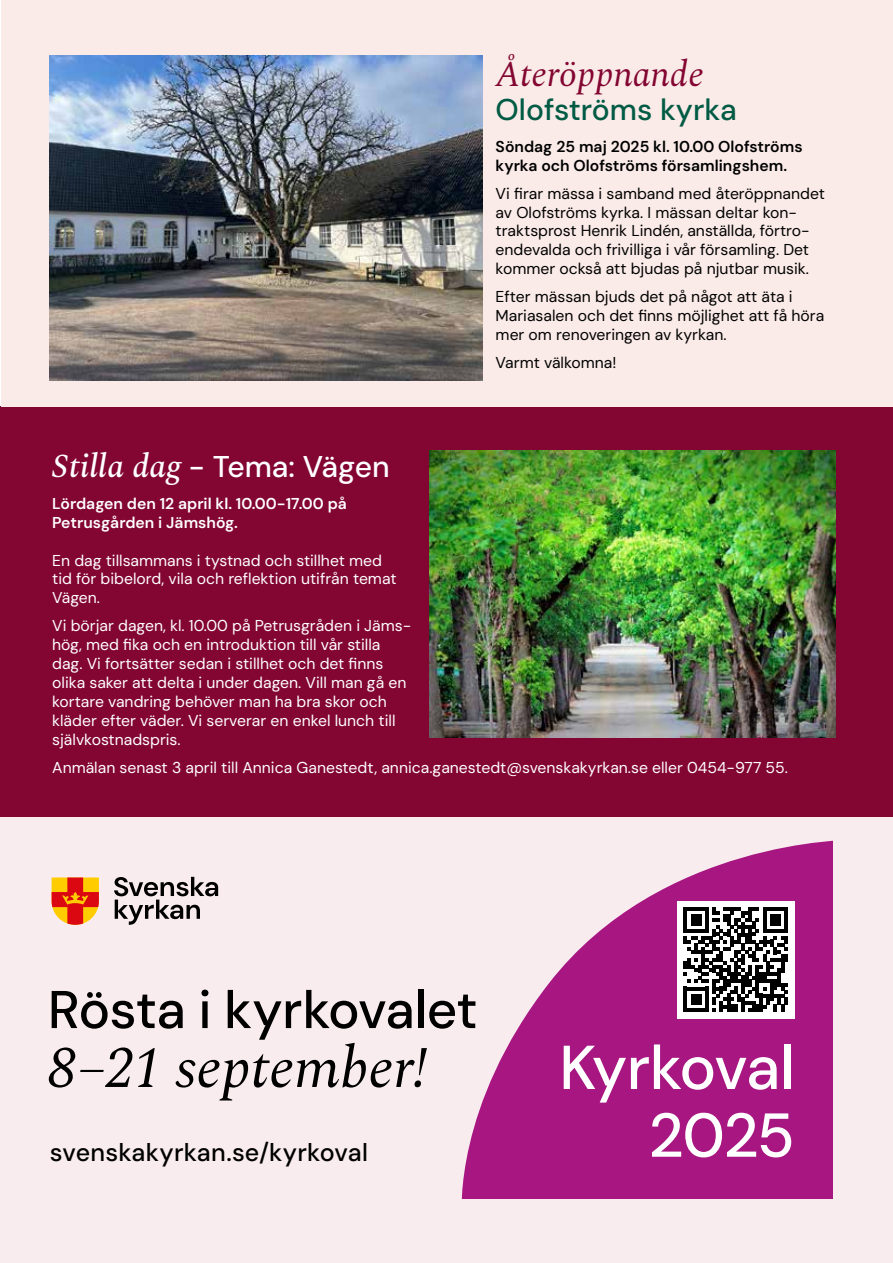
<style>
.page{position:relative;width:893px;height:1263px;background:#fff}
.page>*{position:absolute;margin:0;border:0;box-sizing:border-box;transform-origin:0 0}
.t1{font:61.8px/67.7px "DM Sans 9 pt";letter-spacing:-.03em;color:#fff;text-align:right}
.t2{font:italic 58.95px "Spectral";letter-spacing:-.01em;color:#000}
.t3{font:52.95px "DM Sans 9 pt";letter-spacing:-.015em;color:#000}
.t4{font:italic 36px "Spectral";color:#830531}
.t5{font:500 30px "DM Sans";color:#fff}
.t6{font:500 30px "DM Sans";color:#005a44}
.t7{font:25.05px "DM Sans 9 pt";letter-spacing:.01em;color:#000}
.t8{font:15.75px/18.9px "DM Sans";color:#fff}
.t9{font:15.75px/18.9px "DM Sans";color:#000}
.t10{font:600 15.75px/18.9px "DM Sans";color:#000}
.t11{font:600 15.75px/18.9px "DM Sans";color:#fff}
.s1{font-family:"Spectral";font-style:italic;font-size:33px}
</style>
<div class="page">
<div style="left:0;top:816px;width:893px;height:447px;background:#f9ecef"></div>
<svg style="left:577px;top:816px;width:316px;height:383px"></svg>
<div style="left:0;top:406px;width:893px;height:410px;background:#830531"></div>
<div style="left:2px;top:0;width:891px;height:406px;background:#faebe8"></div>
<img style="left:49px;top:55px;width:434px;height:326px">
<img style="left:429px;top:451px;width:407px;height:287px">
<svg style="left:52px;top:877px;width:47px;height:48px;background:#ed7224"></svg>
<svg style="left:114px;top:877px;width:104px;height:48px"></svg>
<svg style="left:461px;top:840px;width:371px;height:359px;fill:#a71681"></svg>
<div style="left:677px;top:901px;width:118px;height:117px;background:#fff"></div>
<svg style="left:683px;top:907px;width:105px;height:105px"></svg>
<h3 class="t4" style="left:496px;top:48px;width:210px">Återöppnande</h3>
<h3 class="t6" style="left:496px;top:91px;width:243px">Olofströms kyrka</h3>
<p class="t10" style="left:496px;top:137px;width:308px">Söndag 25 maj 2025 kl. 10.00 Olofströms kyrka och Olofströms församlingshem.</p>
<p class="t9" style="left:496px;top:184px;width:331px">Vi firar mässa i samband med återöppnandet av Olofströms kyrka. I mässan deltar kon&shy;traktsprost Henrik Lindén, anställda, förtro&shy;endevalda och frivilliga i vår församling. Det kommer också att bjudas på njutbar musik.</p>
<p class="t9" style="left:496px;top:287px;width:330px">Efter mässan bjuds det på något att äta i<br>Mariasalen och det finns möjlighet att få höra mer om renoveringen av kyrkan.</p>
<p class="t9" style="left:496px;top:353px;width:122px">Varmt välkomna!</p>
<h3 class="t5" style="left:52px;top:448px;width:339px"><span class="s1">Stilla dag</span> - Tema: Vägen</h3>
<p class="t11" style="left:52px;top:494px;width:296px">Lördagen den 12 april kl. 10.00-17.00 på<br>Petrusgården i Jämshög.</p>
<p class="t8" style="left:52px;top:550px;width:346px">En dag tillsammans i tystnad och stillhet med tid för bibelord, vila och reflektion utifrån temat<br>Vägen.</p>
<p class="t8" style="left:52px;top:616px;width:361px">Vi börjar dagen, kl. 10.00 på Petrusgråden i Jäms&shy;hög, med fika och en introduktion till vår stilla dag. Vi fortsätter sedan i stillhet och det finns olika saker att delta i under dagen. Vill man gå en kortare vandring behöver man ha bra skor och kläder efter väder. Vi serverar en enkel lunch till självkostnadspris.</p>
<p class="t8" style="left:52px;top:757px;width:737px">Anmälan senast 3 april till Annica Ganestedt, annica.ganestedt@svenskakyrkan.se eller 0454-977 55.</p>
<h3 class="t3" style="left:48px;top:977px;width:431px">Rösta i kyrkovalet</h3>
<h2 class="t2" style="left:48px;top:1025px;width:382px">8–21 september!</h2>
<h3 class="t7" style="left:50px;top:1136px;width:320px">svenskakyrkan.se/kyrkoval</h3>
<h1 class="t1" style="left:559px;top:1033px;width:237px">Kyrkoval<br>2025</h1>
</div>
